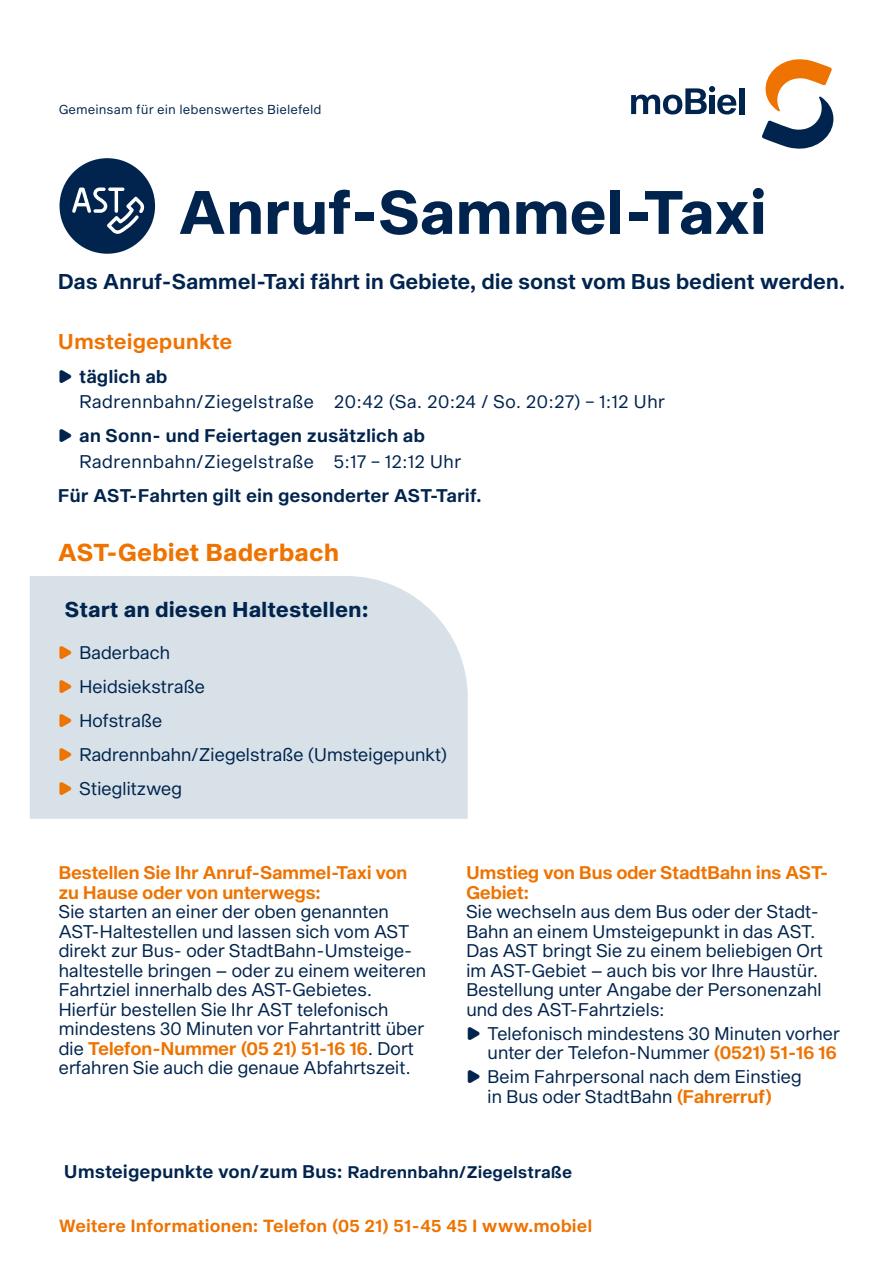
<style>
.page{position:relative;width:893px;height:1263px;background:#fff}
.page>*{position:absolute;margin:0;border:0;box-sizing:border-box;transform-origin:0 0}
.t1{font:700 60px "S Sequel";letter-spacing:-.01em;color:#00244e}
.t2{font:700 24px "S Sequel";color:#ee7300}
.t3{font:21px "S Sequel Semi";letter-spacing:-.01em;color:#00244e}
.t4{font:700 21px "S Sequel";color:#00244e}
.t5{font:21px "S Sequel Semi";color:#ee7300}
.t6{font:18px/19.5px "S Sequel";letter-spacing:-.025em;color:#00244e}
.t7{font:18px/19.5px "S Sequel Semi";letter-spacing:-.025em;color:#ee7300}
.t8{font:18px "S Sequel Semi";color:#00244e}
.t9{font:18px "S Sequel";color:#00244e}
.t10{font:17.25px "S Sequel Semi";color:#ee7300}
.t11{font:12.75px "S Sequel";letter-spacing:.005em;color:#00244e}
.s1{font-family:"S Sequel";color:#00244e}
.s2{font-family:"S Sequel Semi";color:#ee7300}
.s3{font-size:16.5px}
</style>
<div class="page">
<div style="left:30px;top:576px;width:438px;height:243px;background:#d7e1e7"></div>
<svg style="left:60px;top:158px;width:95px;height:96px"></svg>
<svg style="left:631px;top:86px;width:105px;height:29px"></svg>
<div style="left:739px;top:88px;width:5px;height:26px;background:#00244e"></div>
<svg style="left:762px;top:59px;width:72px;height:90px"></svg>
<svg style="left:60px;top:646px;width:11px;height:13px"></svg>
<svg style="left:60px;top:680px;width:11px;height:13px"></svg>
<svg style="left:60px;top:714px;width:11px;height:13px"></svg>
<svg style="left:60px;top:748px;width:11px;height:13px"></svg>
<svg style="left:60px;top:782px;width:11px;height:13px"></svg>
<p class="t11" style="left:59px;top:100px;width:264px">Gemeinsam für ein lebenswertes Bielefeld</p>
<h1 class="t1" style="left:178px;top:170px;width:590px">Anruf-Sammel-Taxi</h1>
<p class="t3" style="left:58px;top:267px;width:789px">Das Anruf-Sammel-Taxi fährt in Gebiete, die sonst vom Bus bedient werden.</p>
<p class="t5" style="left:58px;top:326px;width:176px">Umsteigepunkte</p>
<p class="t8" style="left:79px;top:363px;width:90px">täglich ab</p>
<p class="t9" style="left:79px;top:389px;width:588px">Radrennbahn/Ziegelstraße 20:42 (Sa. 20:24 / So. 20:27) − 1:12 Uhr</p>
<p class="t8" style="left:79px;top:423px;width:348px">an Sonn- und Feiertagen zusätzlich ab</p>
<p class="t9" style="left:79px;top:448px;width:384px">Radrennbahn/Ziegelstraße 5:17 − 12:12 Uhr</p>
<p class="t8" style="left:58px;top:482px;width:426px">Für AST-Fahrten gilt ein gesonderter AST-Tarif.</p>
<h2 class="t2" style="left:58px;top:536px;width:283px">AST-Gebiet Baderbach</h2>
<p class="t4" style="left:65px;top:594px;width:305px">Start an diesen Haltestellen:</p>
<p class="t6" style="left:79px;top:636px;width:370px;line-height:34px">Baderbach<br>Heidsiekstraße<br>Hofstraße<br>Radrennbahn/Ziegelstraße (Umsteigepunkt)<br>Stieglitzweg</p>
<p class="t7" style="left:58px;top:864px;width:351px">Bestellen Sie Ihr Anruf-Sammel-Taxi von zu Hause oder von unterwegs:</p>
<p class="t6" style="left:58px;top:903px;width:370px">Sie starten an einer der oben genannten AST-Haltestellen und lassen sich vom AST direkt zur Bus- oder StadtBahn-Umsteige&shy;haltestelle bringen – oder zu einem weiteren Fahrtziel innerhalb des AST-Gebietes.<br>Hierfür bestellen Sie Ihr AST telefonisch mindestens 30 Minuten vor Fahrtantritt über</p>
<p class="t7" style="left:58px;top:1039px;width:357px"><span class="s1">die</span> Telefon-Nummer (05 21) 51-16 16<span class="s1">. Dort</span></p>
<p class="t6" style="left:58px;top:1059px;width:354px">erfahren Sie auch die genaue Abfahrtszeit.</p>
<p class="t7" style="left:466px;top:864px;width:364px">Umstieg von Bus oder StadtBahn ins AST-<br>Gebiet:</p>
<p class="t6" style="left:466px;top:903px;width:359px">Sie wechseln aus dem Bus oder der Stadt-Bahn an einem Umsteigepunkt in das AST.<br>Das AST bringt Sie zu einem beliebigen Ort im AST-Gebiet – auch bis vor Ihre Haustür.<br>Bestellung unter Angabe der Personenzahl und des AST-Fahrtziels:</p>
<p class="t6" style="left:487px;top:1024px;width:354px">Telefonisch mindestens 30 Minuten vorher unter der Telefon-Nummer <span class="s2">(0521) 51-16 16</span></p>
<p class="t6" style="left:487px;top:1068px;width:316px">Beim Fahrpersonal nach dem Einstieg in Bus oder StadtBahn <span class="s2">(Fahrerruf)</span></p>
<p class="t8" style="left:64px;top:1159px;width:510px">Umsteigepunkte von/zum Bus: <span class="s3">Radrennbahn/Ziegelstraße</span></p>
<p class="t10" style="left:59px;top:1214px;width:535px">Weitere Informationen: Telefon (05 21) 51-45 45 I www.mobiel</p>
</div>
